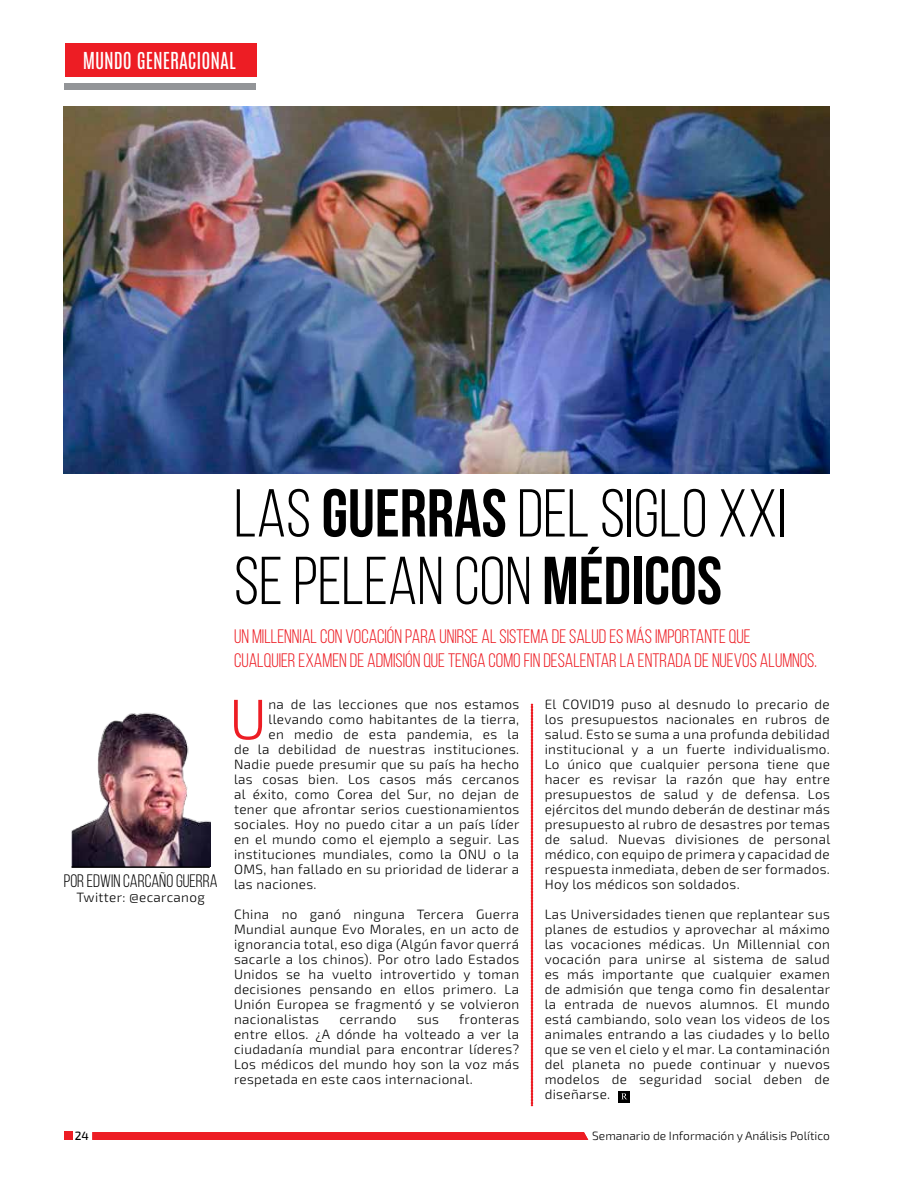
<style>
.page{position:relative;width:915px;height:1191px;background:#fff}
.page>*{position:absolute;margin:0;border:0;box-sizing:border-box;transform-origin:0 0}
.t1{font:67.5px/67.5px "Bebas Neue";color:#000}
.t2{font:300 57px "Exo 2";color:#ed1d24}
.t3{font:19.5px/24px "Bebas Neue";color:#ed1d24}
.t4{font:19.5px "Antonio";color:#fff}
.t5{font:18px "Bebas Neue";color:#000}
.t6{font:300 13.5px/15px "Exo 2";letter-spacing:.025em;color:#000;text-align:justify}
.t7{font:300 12px "Exo 2";color:#000}
.t8{font:500 12px "Exo 2";color:#000}
.s1{font-style:inherit}
</style>
<div class="page">
<img style="left:71px;top:712px;width:139px;height:154px">
<div style="left:64px;top:1131px;width:8px;height:9px;background:#ed1d24"></div>
<div style="left:92px;top:1132px;width:496px;height:8px;background:#ed1d24"></div>
<div style="left:65px;top:43px;width:191px;height:34px;background:#ed1d24"></div>
<div style="left:64px;top:84px;width:192px;height:6px;background:#939598"></div>
<svg style="left:531px;top:704px;width:1px;height:402px"></svg>
<div style="left:618px;top:1091px;width:11px;height:11px;background:#000"></div>
<svg style="left:621px;top:1093px;width:6px;height:6px"></svg>
<hr style="left:71px;top:866px;width:139px;height:2px;background:#000">
<img style="left:64px;top:106px;width:765px;height:367px">
<h3 class="t4" style="left:83px;top:46px;width:155px">MUNDO GENERACIONAL</h3>
<h3 class="t4" style="left:111px;top:46px;width:98px">LINEA DIRECTA</h3>
<h3 class="t5" style="left:64px;top:871px;width:155px">POR EDWIN CARCAÑO GUERRA</h3>
<p class="t6" style="left:76px;top:890px;width:130px">Twitter: @ecarcanog</p>
<h1 class="t1" style="left:234px;top:479px;width:553px">LAS <span class="s1">GUERRAS</span> DEL SIGLO XXI<br>SE PELEAN CON <span class="s1">MÉDICOS</span></h1>
<h3 class="t3" style="left:234px;top:623px;width:584px">UN MILLENNIAL CON VOCACIÓN PARA UNIRSE AL SISTEMA DE SALUD ES MÁS IMPORTANTE QUE<br>CUALQUIER EXAMEN DE ADMISIÓN QUE TENGA COMO FIN DESALENTAR LA ENTRADA DE NUEVOS ALUMNOS.</h3>
<h2 class="t2" style="left:229px;top:686px;width:40px">U</h2>
<p class="t6" style="left:268px;top:697px;width:252px">na de las lecciones que nos estamos</p>
<p class="t6" style="left:268px;top:712px;width:252px">llevando como habitantes de la tierra,</p>
<p class="t6" style="left:268px;top:727px;width:252px">en medio de esta pandemia, es la</p>
<p class="t6" style="left:234px;top:742px;width:286px">de la debilidad de nuestras instituciones.</p>
<p class="t6" style="left:234px;top:757px;width:286px">Nadie puede presumir que su país ha hecho</p>
<p class="t6" style="left:234px;top:772px;width:286px">las cosas bien. Los casos más cercanos</p>
<p class="t6" style="left:234px;top:787px;width:286px">al éxito, como Corea del Sur, no dejan de</p>
<p class="t6" style="left:234px;top:802px;width:286px">tener que afrontar serios cuestionamientos</p>
<p class="t6" style="left:234px;top:817px;width:287px">sociales. Hoy no puedo citar a un país líder</p>
<p class="t6" style="left:234px;top:832px;width:286px">en el mundo como el ejemplo a seguir. Las</p>
<p class="t6" style="left:234px;top:847px;width:286px">instituciones mundiales, como la ONU o la</p>
<p class="t6" style="left:234px;top:862px;width:286px">OMS, han fallado en su prioridad de liderar a</p>
<p class="t6" style="left:234px;top:877px;width:84px">las naciones.</p>
<p class="t6" style="left:234px;top:907px;width:286px">China no ganó ninguna Tercera Guerra Mundial aunque Evo Morales, en un acto de ignorancia total, eso diga (Algún favor querrá sacarle a los chinos). Por otro lado Estados Unidos se ha vuelto introvertido y toman decisiones pensando en ellos primero. La Unión Europea se fragmentó y se volvieron nacionalistas</p>
<p class="t6" style="left:234px;top:1012px;width:286px;text-indent:225px">fronteras entre ellos. ¿A dónde ha volteado a ver la ciudadanía mundial para encontrar líderes?<br>Los médicos del mundo hoy son la voz más respetada en este caos internacional.</p>
<p class="t6" style="left:339px;top:1012px;width:59px">cerrando</p>
<p class="t6" style="left:417px;top:1012px;width:23px">sus</p>
<p class="t6" style="left:544px;top:697px;width:287px">El COVID19 puso al desnudo lo precario de los presupuestos nacionales en rubros de salud. Esto se suma a una profunda debilidad institucional y a un fuerte individualismo.<br>Lo único que cualquier persona tiene que hacer es revisar la razón que hay entre presupuestos de salud y de defensa. Los ejércitos del mundo deberán de destinar más presupuesto al rubro de desastres por temas de salud. Nuevas divisiones de personal médico, con equipo de primera y capacidad de respuesta inmediata, deben de ser formados.<br>Hoy los médicos son soldados.</p>
<p class="t6" style="left:544px;top:907px;width:287px">Las Universidades tienen que replantear sus planes de estudios y aprovechar al máximo las vocaciones médicas. Un Millennial con vocación para unirse al sistema de salud es más importante que cualquier examen de admisión que tenga como fin desalentar la entrada de nuevos alumnos. El mundo está cambiando, solo vean los videos de los animales entrando a las ciudades y lo bello que se ven el cielo y el mar. La contaminación del planeta no puede continuar y nuevos modelos de seguridad social deben de diseñarse.</p>
<p class="t8" style="left:75px;top:1128px;width:16px">24</p>
<p class="t7" style="left:592px;top:1128px;width:239px">Semanario de Información y Análisis Político</p>
</div>
